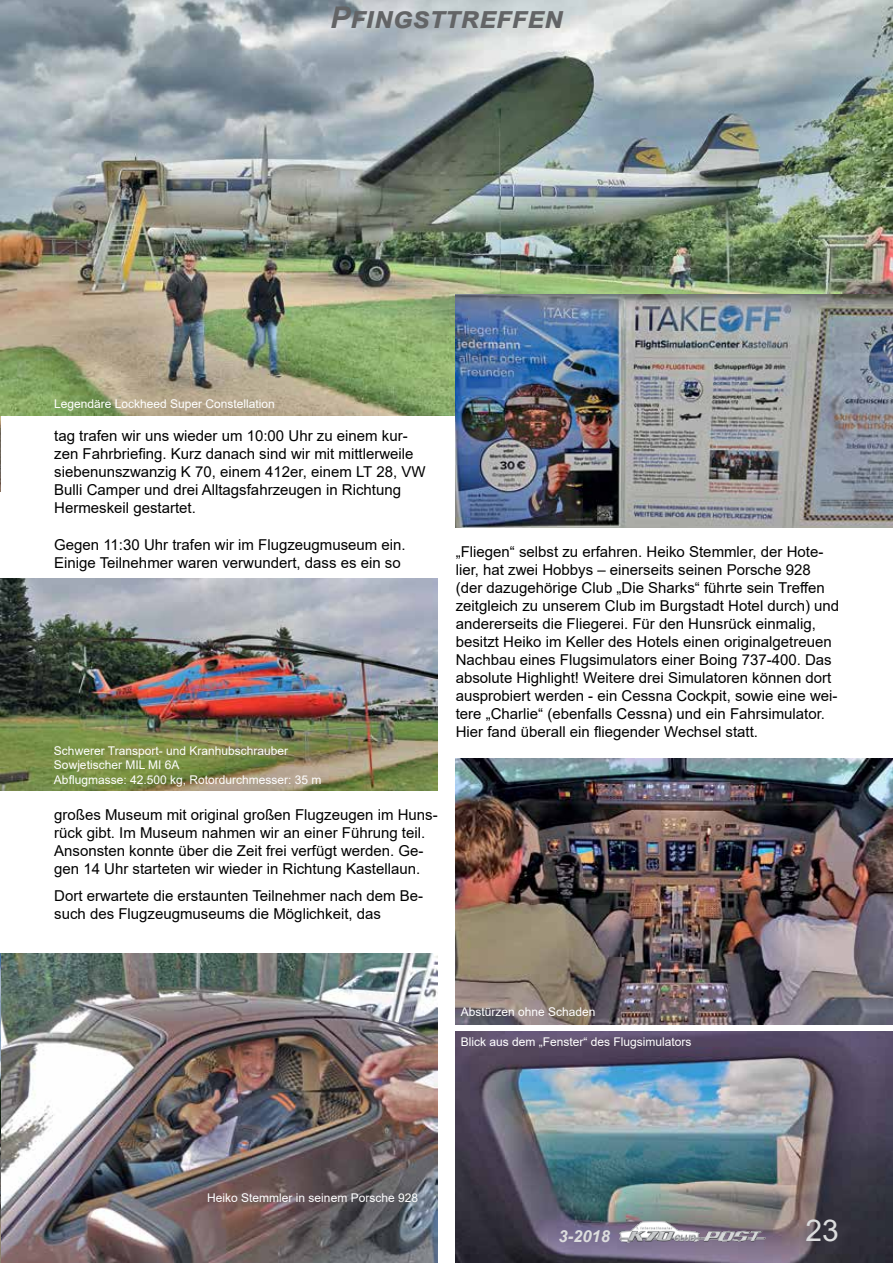
<style>
.page{position:relative;width:893px;height:1263px;background:#fff}
.page>*{position:absolute;margin:0;border:0;box-sizing:border-box;transform-origin:0 0}
.t1{font:italic 700 30px "Arial";color:#636466}
.t2{font:30px "Arial";color:#dcddde}
.t3{font:italic 700 16.5px "Arial";color:#dcddde}
.t4{font:15px/18px "Arial";color:#000}
.t5{font:12px/14.4px "Arial";color:#fff}
</style>
<div class="page">
<img style="left:0;top:415px;width:1px;height:76px">
<img style="left:0;top:954px;width:437px;height:309px">
<img style="left:0;top:0;width:893px;height:415px">
<img style="left:1px;top:578px;width:436px;height:212px">
<img style="left:455px;top:294px;width:438px;height:233px">
<img style="left:455px;top:758px;width:438px;height:266px">
<img style="left:455px;top:1032px;width:438px;height:231px">
<img style="left:619px;top:1221px;width:147px;height:22px">
<h1 class="t1" style="left:330px;top:-3px;width:235px">Pfingsttreffen</h1>
<p class="t5" style="left:54px;top:396px;width:222px">Legendäre Lockheed Super Constellation</p>
<p class="t4" style="left:54px;top:427px;width:373px">tag trafen wir uns wieder um 10:00 Uhr zu einem kur&shy;zen Fahrbriefing. Kurz danach sind wir mit mittlerweile siebenunszwanzig K 70, einem 412er, einem LT 28, VW Bulli Camper und drei Alltagsfahrzeugen in Richtung Hermeskeil gestartet.</p>
<p class="t4" style="left:54px;top:535px;width:353px">Gegen 11:30 Uhr trafen wir im Flugzeugmuseum ein.<br>Einige Teilnehmer waren verwundert, dass es ein so</p>
<p class="t5" style="left:54px;top:743px;width:269px">Schwerer Transport- und Kranhubschrauber<br>Sowjetischer MIL MI 6A<br>Abflugmasse: 42.500 kg, Rotordurchmesser: 35 m</p>
<p class="t4" style="left:54px;top:805px;width:385px">großes Museum mit original großen Flugzeugen im Huns&shy;rück gibt. Im Museum nahmen wir an einer Führung teil.<br>Ansonsten konnte über die Zeit frei verfügt werden. Ge&shy;gen 14 Uhr starteten wir wieder in Richtung Kastellaun.</p>
<p class="t4" style="left:54px;top:886px;width:371px">Dort erwartete die erstaunten Teilnehmer nach dem Be&shy;such des Flugzeugmuseums die Möglichkeit, das</p>
<p class="t4" style="left:456px;top:543px;width:385px">„Fliegen“ selbst zu erfahren. Heiko Stemmler, der Hote&shy;lier, hat zwei Hobbys – einerseits seinen Porsche 928 (der dazugehörige Club „Die Sharks“ führte sein Treffen zeitgleich zu unserem Club im Burgstadt Hotel durch) und andererseits die Fliegerei. Für den Hunsrück einmalig, besitzt Heiko im Keller des Hotels einen originalgetreuen Nachbau eines Flugsimulators einer Boing 737-400. Das absolute Highlight! Weitere drei Simulatoren können dort ausprobiert werden - ein Cessna Cockpit, sowie eine wei&shy;tere „Charlie“ (ebenfalls Cessna) und ein Fahrsimulator.<br>Hier fand überall ein fliegender Wechsel statt.</p>
<p class="t5" style="left:461px;top:1004px;width:136px">Abstürzen ohne Schaden</p>
<p class="t5" style="left:461px;top:1035px;width:232px">Blick aus dem „Fenster“ des Flugsimulators</p>
<p class="t5" style="left:207px;top:1191px;width:212px">Heiko Stemmler in seinem Porsche 928</p>
<p class="t3" style="left:559px;top:1225px;width:53px">3-2018</p>
<h1 class="t2" style="left:806px;top:1210px;width:35px">23</h1>
</div>
